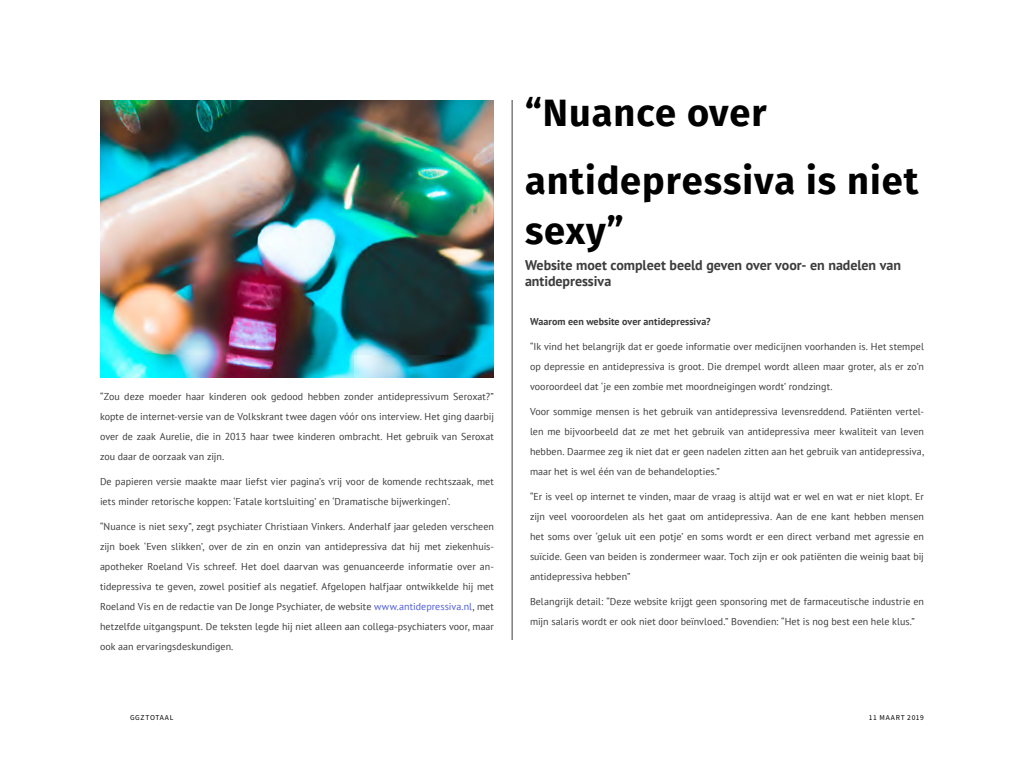
<style>
.page{position:relative;width:1024px;height:768px;background:#fff}
.page>*{position:absolute;margin:0;border:0;box-sizing:border-box;transform-origin:0 0}
.t1{font:700 38px/68px "Fira Sans";letter-spacing:.025em;color:#000}
.t2{font:700 14px/16px "PT Sans";letter-spacing:-.005em;color:#3b3c3b}
.t3{font:10px/20px "PT Sans";letter-spacing:.005em;color:#3b3c3b;text-align:justify}
.t4{font:700 10px "PT Sans";letter-spacing:.005em;color:#3b3c3b}
.t5{font:7.5px "Source Sans Pro";letter-spacing:.09em;color:#000}
.s1{color:#4f5cd6}
</style>
<div class="page">
<img style="left:100px;top:100px;width:394px;height:278px">
<hr style="left:512px;top:100px;width:1px;height:540px;background:#3b3c3b">
<p class="t3" style="left:100px;top:386px;width:396px">“Zou deze moeder haar kinderen ook gedood hebben zonder antidepressivum Seroxat?” kopte de internet-versie van de Volkskrant twee dagen vóór ons interview. Het ging daarbij over de zaak Aurelie, die in 2013 haar twee kinderen ombracht. Het gebruik van Seroxat zou daar de oorzaak van zijn.</p>
<p class="t3" style="left:100px;top:471px;width:395px">De papieren versie maakte maar liefst vier pagina’s vrij voor de komende rechtszaak, met iets minder retorische koppen: ‘Fatale kortsluiting’ en ‘Dramatische bijwerkingen’.</p>
<p class="t3" style="left:100px;top:516px;width:396px">“Nuance is niet sexy”, zegt psychiater Christiaan Vinkers. Anderhalf jaar geleden verscheen zijn boek ‘Even slikken’, over de zin en onzin van antidepressiva dat hij met ziekenhuis&shy;apotheker Roeland Vis schreef. Het doel daarvan was genuanceerde informatie over an&shy;tidepressiva te geven, zowel positief als negatief. Afgelopen halfjaar ontwikkelde hij met Roeland Vis en de redactie van De Jonge Psychiater, de website <span class="s1">www.antidepressiva.nl</span>, met hetzelfde uitgangspunt. De teksten legde hij niet alleen aan collega-psychiaters voor, maar ook aan ervaringsdeskundigen.</p>
<h1 class="t1" style="left:525px;top:79px;width:395px">“Nuance over antidepressiva is niet</h1>
<h1 class="t1" style="left:525px;top:197px;width:100px">sexy”</h1>
<h2 class="t2" style="left:525px;top:257px;width:378px">Website moet compleet beeld geven over voor- en nadelen van antidepressiva</h2>
<p class="t4" style="left:530px;top:315px;width:182px">Waarom een website over antidepressiva?</p>
<p class="t3" style="left:530px;top:336px;width:395px">“Ik vind het belangrijk dat er goede informatie over medicijnen voorhanden is. Het stempel op depressie en antidepressiva is groot. Die drempel wordt alleen maar groter, als er zo’n vooroordeel dat ‘je een zombie met moordneigingen wordt’ rondzingt.</p>
<p class="t3" style="left:530px;top:401px;width:396px">Voor sommige mensen is het gebruik van antidepressiva levensreddend. Patiënten vertel&shy;len me bijvoorbeeld dat ze met het gebruik van antidepressiva meer kwaliteit van leven hebben. Daarmee zeg ik niet dat er geen nadelen zitten aan het gebruik van antidepressiva, maar het is wel één van de behandelopties.”</p>
<p class="t3" style="left:530px;top:486px;width:396px">“Er is veel op internet te vinden, maar de vraag is altijd wat er wel en wat er niet klopt. Er zijn veel vooroordelen als het gaat om antidepressiva. Aan de ene kant hebben mensen het soms over ‘geluk uit een potje’ en soms wordt er een direct verband met agressie en suïcide. Geen van beiden is zondermeer waar. Toch zijn er ook patiënten die weinig baat bij antidepressiva hebben”</p>
<p class="t3" style="left:530px;top:591px;width:395px">Belangrijk detail: “Deze website krijgt geen sponsoring met de farmaceutische industrie en mijn salaris wordt er ook niet door beïnvloed.” Bovendien: “Het is nog best een hele klus.”</p>
<p class="t5" style="left:130px;top:713px;width:45px">GGZTOTAAL</p>
<p class="t5" style="left:869px;top:713px;width:57px">11 MAART 2019</p>
</div>
